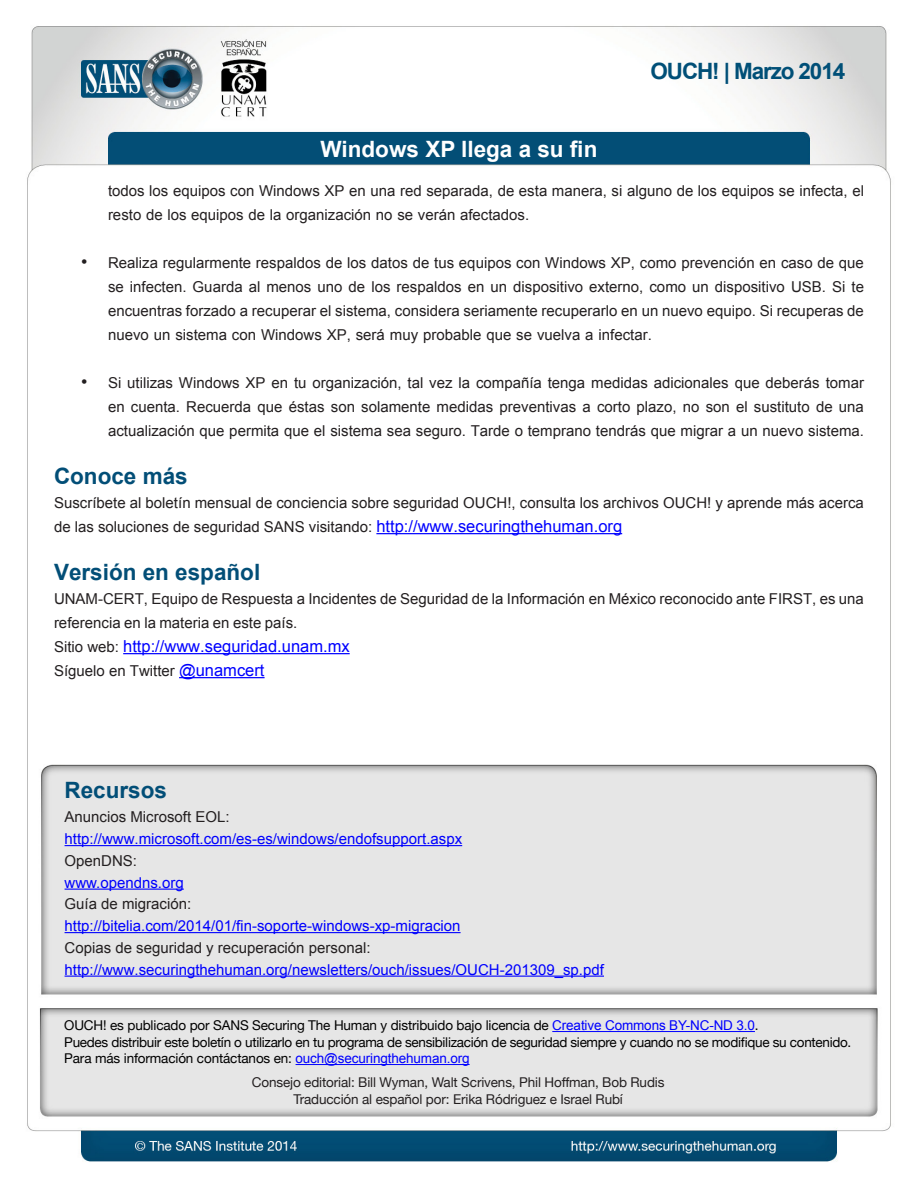
<style>
.page{position:relative;width:918px;height:1188px;background:#fff}
.page>*{position:absolute;margin:0;border:0;box-sizing:border-box;transform-origin:0 0}
.MainText{font:700 22.5px "Arial";color:#024e77}
.t1{font:700 22.5px "Arial";color:#fff}
.t2{font:700 22.5px "Arial";letter-spacing:-.05em;color:#004f77}
.t3{font:18px "Arial";color:#231f20}
.MainText-2{font:16.5px "Arial";color:#00f}
.MainText-3{font:15px/24px "Arial";color:#231f20}
.MainText-4{font:15px "Arial";color:#00f}
.t4{font:13.5px "Helvetica Neue";letter-spacing:-.02em;color:#000}
.t5{font:13.5px "Helvetica Neue";letter-spacing:-.01em;color:#231f20}
.s1{font-size:16.5px;color:#00f}
.s2{font-size:15px;color:#231f20}
.s3{font-family:"Arial";color:#00f}
</style>
<div class="page">
<img style="left:27px;top:26px;width:864px;height:1136px">
<hr style="left:376px;top:533px;width:246px;height:1px;background:#00f">
<hr style="left:123px;top:653px;width:227px;height:1px;background:#00f">
<hr style="left:179px;top:677px;width:86px;height:1px;background:#00f">
<hr style="left:552px;top:1031px;width:203px;height:1px;background:#00f">
<hr style="left:296px;top:1064px;width:174px;height:1px;background:#00f">
<hr style="left:65px;top:845px;width:397px;height:1px;background:#00f">
<hr style="left:65px;top:889px;width:119px;height:1px;background:#00f">
<hr style="left:65px;top:932px;width:396px;height:1px;background:#00f">
<hr style="left:65px;top:976px;width:539px;height:1px;background:#00f">
<h1 class="t2" style="left:651px;top:56px;width:196px">OUCH! | Marzo 2014</h1>
<p class="t3" style="left:81px;top:250px;width:8px">•</p>
<p class="t3" style="left:81px;top:370px;width:8px">•</p>
<h1 class="t1" style="left:321px;top:134px;width:278px">Windows XP llega a su fin</h1>
<p class="MainText-3" style="left:108px;top:179px;width:758px">todos los equipos con Windows XP en una red separada, de esta manera, si alguno de los equipos se infecta, el resto de los equipos de la organización no se verán afectados.</p>
<p class="MainText-3" style="left:108px;top:251px;width:757px">Realiza regularmente respaldos de los datos de tus equipos con Windows XP, como prevención en caso de que</p>
<p class="MainText-3" style="left:108px;top:275px;width:758px;text-align:justify">se infecten. Guarda al menos uno de los respaldos en un dispositivo externo, como un dispositivo USB. Si te encuentras forzado a recuperar el sistema, considera seriamente recuperarlo en un nuevo equipo. Si recuperas de nuevo un sistema con Windows XP, será muy probable que se vuelva a infectar.</p>
<p class="MainText-3" style="left:108px;top:371px;width:758px">Si utilizas Windows XP en tu organización, tal vez la compañía tenga medidas adicionales que deberás tomar</p>
<p class="MainText-3" style="left:108px;top:395px;width:758px">en cuenta. Recuerda que éstas son solamente medidas preventivas a corto plazo, no son el sustituto de una actualización que permita que el sistema sea seguro. Tarde o temprano tendrás que migrar a un nuevo sistema.</p>
<p class="MainText" style="left:54px;top:461px;width:135px">Conoce más</p>
<p class="MainText-3" style="left:54px;top:491px;width:811px">Suscríbete al boletín mensual de conciencia sobre seguridad OUCH ,! consulta los archivos OUCH y! aprende más acerca de las soluciones de seguridad SANS visitando: <span class="s1">http://www.securingthehuman.org</span></p>
<p class="MainText" style="left:54px;top:557px;width:208px">Versión en español</p>
<p class="MainText-3" style="left:54px;top:587px;width:811px">UNAM-CERT, Equipo de Respuesta a Incidentes de Seguridad de la Información en México reconocido ante FIRST, es una referencia en la materia en este país.</p>
<p class="MainText-2" style="left:54px;top:635px;width:297px"><span class="s2">Sitio web:</span> http://www.seguridad.unam.mx</p>
<p class="MainText-3" style="left:54px;top:659px;width:212px">Síguelo en Twitter <span class="s1">@unamcert</span></p>
<p class="MainText" style="left:65px;top:775px;width:104px">Recursos</p>
<p class="MainText-3" style="left:65px;top:805px;width:167px">Anuncios Microsoft EOL:</p>
<p class="MainText-4" style="left:65px;top:829px;width:399px">http://www.microsoft.com/es-es/windows/endofsupport.aspx</p>
<p class="MainText-3" style="left:65px;top:849px;width:74px">OpenDNS:</p>
<p class="MainText-4" style="left:65px;top:872px;width:121px">www.opendns.org</p>
<p class="MainText-3" style="left:65px;top:892px;width:128px">Guía de migración:</p>
<p class="MainText-4" style="left:65px;top:916px;width:397px">http://bitelia.com/2014/01/fin-soporte-windows-xp-migracion</p>
<p class="MainText-3" style="left:65px;top:936px;width:307px">Copias de seguridad y recuperación personal:</p>
<p class="MainText-4" style="left:65px;top:959px;width:541px">http://www.securingthehuman.org/newsletters/ouch/issues/OUCH-201309_sp.pdf</p>
<p class="t4" style="left:64px;top:1016px;width:696px">OUCH! es publicado por SANS Securing The Human y distribuido bajo licencia de <span class="s3">Creative Commons BY-NC-ND 3.0</span>.</p>
<p class="t4" style="left:64px;top:1032px;width:789px">Puedes distribuir este boletín o utilizarlo en tu programa de sensibilización de seguridad siempre y cuando no se modifique su contenido.</p>
<p class="t4" style="left:64px;top:1049px;width:407px">Para más información contáctanos en: <span class="s3">ouch@securingthehuman.org</span></p>
<p class="t5" style="left:252px;top:1073px;width:414px">Consejo editorial: Bill Wyman, Walt Scrivens, Phil Hoffman, Bob Rudis</p>
<p class="t5" style="left:293px;top:1089px;width:331px">Traducción al español por: Erika Ródriguez e Israel Rubí</p>
</div>
